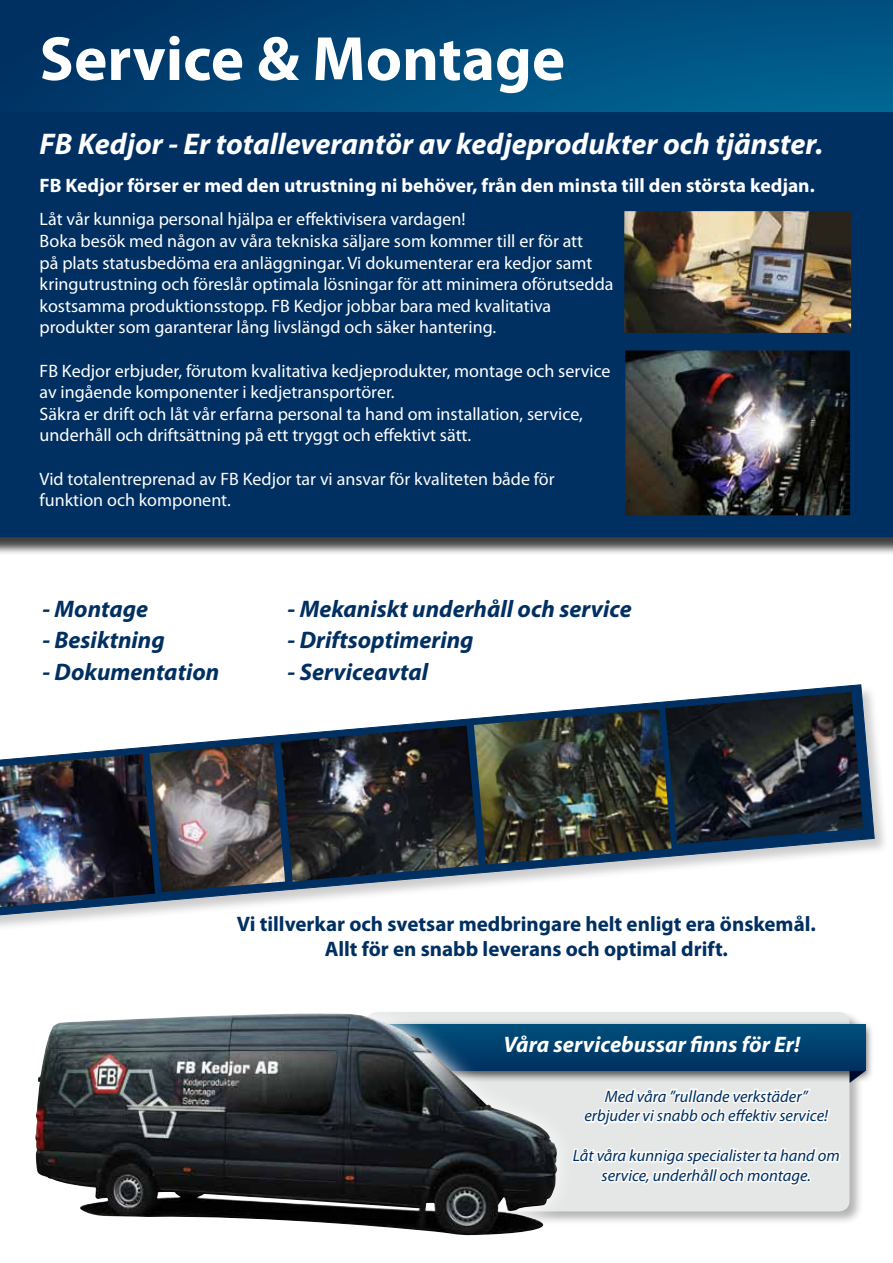
<style>
.page{position:relative;width:893px;height:1263px;background:#fff}
.page>*{position:absolute;margin:0;border:0;box-sizing:border-box;transform-origin:0 0}
.t1{font:700 63px "Myriad Pro";color:#fff}
.t2{font:italic 700 30px "Myriad Pro";color:#fff}
.t3{font:italic 700 24px "Myriad Pro";color:#002f61}
.t4{font:italic 700 22.5px "Myriad Pro";color:#fff}
.t5{font:700 21px/25.2px "Myriad Pro";color:#002f61;text-align:center}
.t6{font:700 19.5px "Myriad Pro";color:#fff}
.t7{font:18px/21.6px "Myriad Pro";color:#fff}
.t8{font:18px/21.6px "Myriad Pro";color:#fbfbfb}
.t9{font:italic 16.5px/19.8px "Myriad Pro";color:#002f61;text-align:center}
</style>
<div class="page">
<svg style="left:0;top:0;width:893px;height:112px;background:#004879"></svg>
<div style="left:0;top:114px;width:893px;height:442px;background:#000;opacity:.75"></div>
<div style="left:0;top:112px;width:893px;height:425px;background:#002f61"></div>
<img style="left:626px;top:213px;width:224px;height:118px">
<div style="left:621px;top:208px;width:234px;height:128px;border:4px solid #002f61"></div>
<img style="left:627px;top:352px;width:222px;height:162px">
<div style="left:621px;top:346px;width:234px;height:174px;border:5px solid #002f61"></div>
<div style="left:364px;top:1010px;width:500px;height:216px;background:#000;opacity:.3"></div>
<div style="left:366px;top:1012px;width:483px;height:199px;background:#e5e6e6;border-radius:11px"></div>
<div style="left:368px;top:1020px;width:506px;height:63px;background:#000;opacity:.69"></div>
<div style="left:376px;top:1024px;width:490px;height:47px;background:linear-gradient(to bottom,#004f7b,#003062)"></div>
<svg style="left:849px;top:1071px;width:17px;height:12px"></svg>
<div style="left:16px;top:994px;width:560px;height:261px;background:#fff"></div>
<img style="left:35px;top:1013px;width:523px;height:223px">
<svg style="left:0;top:684px;width:875px;height:235px"></svg>
<img style="left:474px;top:709px;width:198px;height:156px">
<img style="left:665px;top:692px;width:198px;height:152px">
<img style="left:280px;top:726px;width:199px;height:155px">
<img style="left:0;top:754px;width:155px;height:153px">
<img style="left:149px;top:742px;width:136px;height:150px">
<svg style="left:570px;top:1065px;width:272px;height:129px"></svg>
<h1 class="t1" style="left:40px;top:18px;width:527px">Service &amp; Montage</h1>
<h2 class="t2" style="left:40px;top:124px;width:785px">FB Kedjor - Er totalleverantör av kedjeprodukter och tjänster.</h2>
<p class="t6" style="left:40px;top:173px;width:777px">FB Kedjor förser er med den utrustning ni behöver, från den minsta till den största kedjan.</p>
<p class="t7" style="left:40px;top:208px;width:575px">Låt vår kunniga personal hjälpa er effektivisera vardagen!<br>Boka besök med någon av våra tekniska säljare som kommer till er för att<br>på plats statusbedöma era anläggningar. Vi dokumenterar era kedjor samt kringutrustning och föreslår optimala lösningar för att minimera oförutsedda kostsamma produktionsstopp. FB Kedjor jobbar bara med kvalitativa produkter som garanterar lång livslängd och säker hantering.</p>
<p class="t7" style="left:40px;top:359px;width:572px">FB Kedjor erbjuder, förutom kvalitativa kedjeprodukter, montage och service av ingående komponenter i kedjetransportörer.<br>Säkra er drift och låt vår erfarna personal ta hand om installation, service, underhåll och driftsättning på ett tryggt och effektivt sätt.</p>
<p class="t8" style="left:40px;top:467px;width:517px">Vid totalentreprenad av FB Kedjor tar vi ansvar för kvaliteten både för funktion och komponent.</p>
<h3 class="t3" style="left:42px;top:593px;width:107px">- Montage</h3>
<h3 class="t3" style="left:42px;top:625px;width:124px">- Besiktning</h3>
<h3 class="t3" style="left:42px;top:656px;width:178px">- Dokumentation</h3>
<h3 class="t3" style="left:288px;top:593px;width:346px">- Mekaniskt underhåll och service</h3>
<h3 class="t3" style="left:288px;top:625px;width:188px">- Driftsoptimering</h3>
<h3 class="t3" style="left:288px;top:656px;width:142px">- Serviceavtal</h3>
<p class="t5" style="left:237px;top:910px;width:580px">Vi tillverkar och svetsar medbringare helt enligt era önskemål.<br>Allt för en snabb leverans och optimal drift.</p>
<p class="t4" style="left:504px;top:1029px;width:298px">Våra servicebussar finns för Er!</p>
<p class="t9" style="left:584px;top:1086px;width:245px">Med våra ”rullande verkstäder” erbjuder vi snabb och effektiv service!</p>
<p class="t9" style="left:573px;top:1145px;width:269px">Låt våra kunniga specialister ta hand om service, underhåll och montage.</p>
</div>
